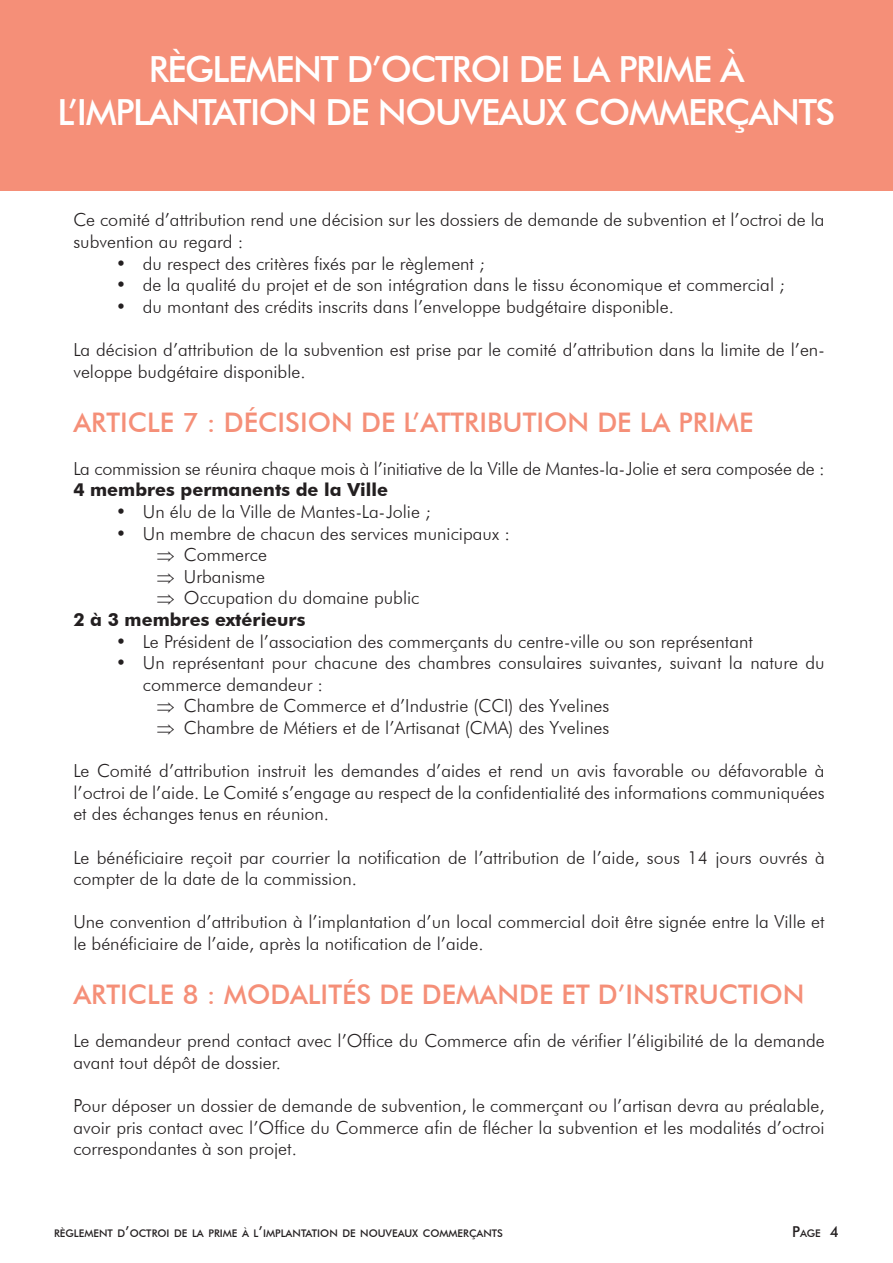
<style>
.page{position:relative;width:893px;height:1263px;background:#fff}
.page>*{position:absolute;margin:0;border:0;box-sizing:border-box;transform-origin:0 0}
.t1{font:500 36px "Futura BT";letter-spacing:-.04em;color:#fff}
.t2{font:500 27px "Futura BT";color:#f58f78}
.t3{font:300 18px/21.6px "Futura BT";color:#231f20}
.t4{font:700 18px "Futura BT";color:#231f20}
.t5{font:500 10.5px "Futura BT";color:#231f20}
.s1{font-size:15px}
</style>
<div class="page">
<div style="left:0;top:0;width:893px;height:190px;background:#f58f78"></div>
<p class="t1" style="left:149px;top:47px;width:597px">RÈGLEMENT D’OCTROI DE LA PRIME À</p>
<p class="t1" style="left:58px;top:90px;width:779px">L’IMPLANTATION DE NOUVEAUX COMMERÇANTS</p>
<p class="t3" style="left:73px;top:209px;width:753px">Ce comité d’attribution rend une décision sur les dossiers de demande de subvention et l’octroi de la subvention au regard :</p>
<p class="t3" style="left:116px;top:252px;width:370px">• du respect des critères fixés par le règlement ;</p>
<p class="t3" style="left:116px;top:274px;width:670px">• de la qualité du projet et de son intégration dans le tissu économique et commercial ;</p>
<p class="t3" style="left:116px;top:295px;width:560px">• du montant des crédits inscrits dans l’enveloppe budgétaire disponible.</p>
<p class="t3" style="left:73px;top:339px;width:753px">La décision d’attribution de la subvention est prise par le comité d’attribution dans la limite de l’en&shy;veloppe budgétaire disponible.</p>
<p class="t2" style="left:73px;top:405px;width:681px">ARTICLE 7 : DÉCISION DE L’ATTRIBUTION DE LA PRIME</p>
<p class="t3" style="left:73px;top:457px;width:753px">La commission se réunira chaque mois à l’initiative de la Ville de Mantes-la-Jolie et sera composée de :</p>
<p class="t4" style="left:73px;top:479px;width:316px">4 membres permanents de la Ville</p>
<p class="t3" style="left:116px;top:501px;width:316px">• Un élu de la Ville de Mantes-La-Jolie ;</p>
<p class="t3" style="left:116px;top:522px;width:396px">• Un membre de chacun des services municipaux :</p>
<p class="t3" style="left:157px;top:544px;width:112px">⇒ Commerce</p>
<p class="t3" style="left:157px;top:565px;width:110px">⇒ Urbanisme</p>
<p class="t3" style="left:157px;top:587px;width:264px">⇒ Occupation du domaine public</p>
<p class="t4" style="left:73px;top:609px;width:234px">2 à 3 membres extérieurs</p>
<p class="t3" style="left:116px;top:630px;width:639px">• Le Président de l’association des commerçants du centre-ville ou son représentant</p>
<p class="t3" style="left:143px;top:652px;width:683px;text-indent:-27px">• Un représentant pour chacune des chambres consulaires suivantes, suivant la nature du commerce demandeur :</p>
<p class="t3" style="left:157px;top:695px;width:454px">⇒ Chambre de Commerce et d’Industrie (CCI) des Yvelines</p>
<p class="t3" style="left:157px;top:717px;width:454px">⇒ Chambre de Métiers et de l’Artisanat (CMA) des Yvelines</p>
<p class="t3" style="left:73px;top:760px;width:753px;text-align:justify">Le Comité d’attribution instruit les demandes d’aides et rend un avis favorable ou défavorable à l’octroi de l’aide. Le Comité s’engage au respect de la confidentialité des informations communiquées et des échanges tenus en réunion.</p>
<p class="t3" style="left:73px;top:846px;width:753px">Le bénéficiaire reçoit par courrier la notification de l’attribution de l’aide, sous 14 jours ouvrés à compter de la date de la commission.</p>
<p class="t3" style="left:73px;top:911px;width:753px">Une convention d’attribution à l’implantation d’un local commercial doit être signée entre la Ville et le bénéficiaire de l’aide, après la notification de l’aide.</p>
<p class="t2" style="left:73px;top:978px;width:733px">ARTICLE 8 : MODALITÉS DE DEMANDE ET D’INSTRUCTION</p>
<p class="t3" style="left:73px;top:1030px;width:753px">Le demandeur prend contact avec l’Office du Commerce afin de vérifier l’éligibilité de la demande avant tout dépôt de dossier.</p>
<p class="t3" style="left:73px;top:1095px;width:753px;text-align:justify">Pour déposer un dossier de demande de subvention, le commerçant ou l’artisan devra au préalable, avoir pris contact avec l’Office du Commerce afin de flécher la subvention et les modalités d’octroi correspondantes à son projet.</p>
<p class="t5" style="left:54px;top:1227px;width:451px">RÈGLEMENT D<span class="s1">’</span>OCTROI DE LA PRIME À L<span class="s1">’</span>IMPLANTATION DE NOUVEAUX COMMERÇANTS</p>
<p class="t5" style="left:792px;top:1227px;width:48px"><span class="s1">P</span>AGE <span class="s1">4</span></p>
</div>
